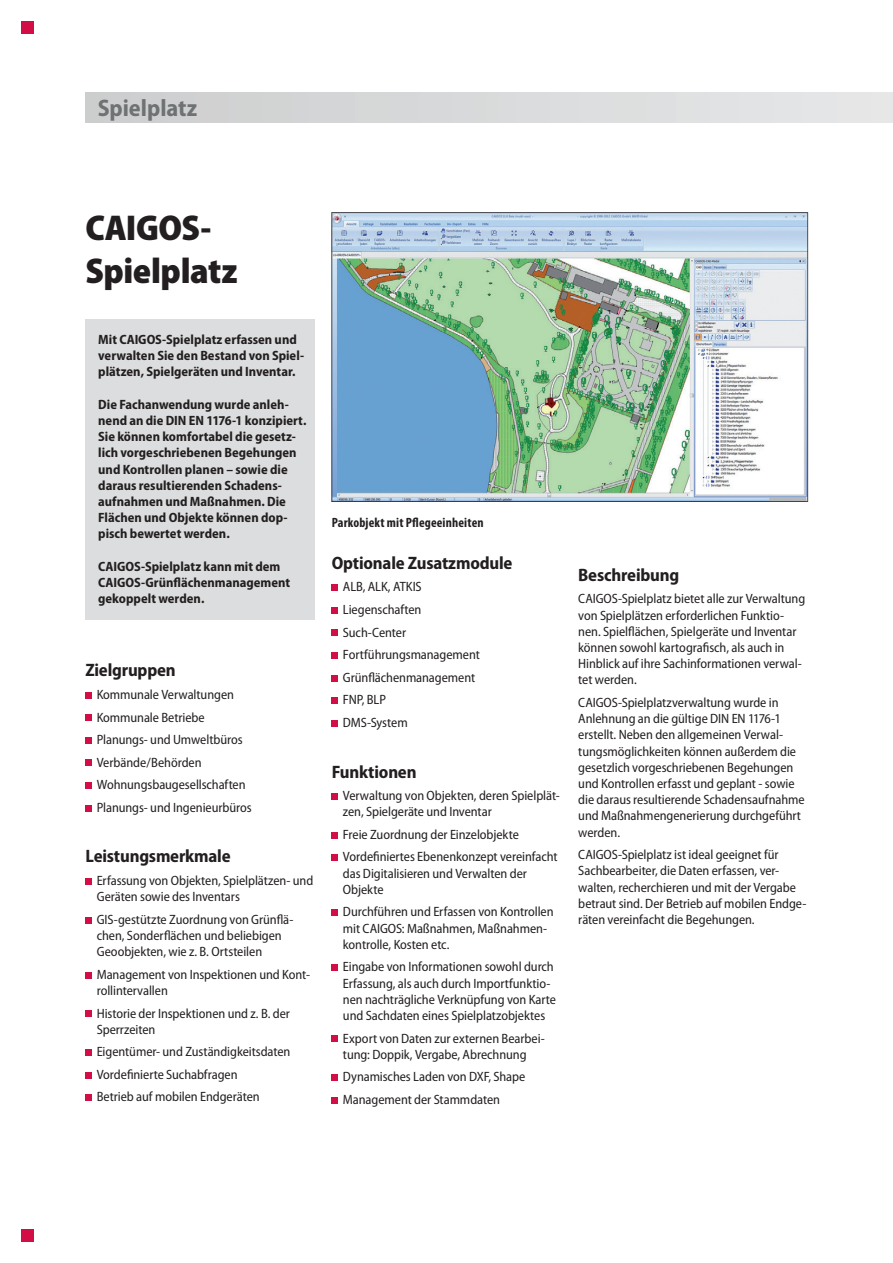
<style>
.page{position:relative;width:893px;height:1263px;background:#fff}
.page>*{position:absolute;margin:0;border:0;box-sizing:border-box;transform-origin:0 0}
.t1{font:900 semi-condensed 36px/43.2px "Myriad Pro";letter-spacing:-.01em;color:#231f20}
.t2{font:700 semi-condensed 24px "Myriad Pro";color:#6f7273}
.t3{font:700 semi-condensed 18px "Myriad Pro";letter-spacing:-.01em;color:#231f20}
.t4{font:semi-condensed 13.5px/16.2px "Myriad Pro";letter-spacing:-.005em;color:#231f20}
.t5{font:700 semi-condensed 13.5px/16.2px "Myriad Pro";color:#231f20}
.t6{font:700 condensed 13.5px "Myriad Pro";letter-spacing:.01em;color:#231f20}
</style>
<div class="page">
<div style="left:85px;top:319px;width:230px;height:301px;background:#dcddde"></div>
<div style="left:85px;top:92px;width:808px;height:30px;background:linear-gradient(to right,#cccdce,#e6e7e8)"></div>
<svg style="left:332px;top:585px;width:6px;height:6px"></svg>
<svg style="left:332px;top:607px;width:6px;height:6px"></svg>
<svg style="left:332px;top:630px;width:6px;height:6px"></svg>
<div style="left:332px;top:652px;width:6px;height:7px;background:#d20e46"></div>
<svg style="left:332px;top:675px;width:6px;height:6px"></svg>
<div style="left:332px;top:697px;width:6px;height:7px;background:#d20e46"></div>
<svg style="left:332px;top:720px;width:6px;height:6px"></svg>
<svg style="left:332px;top:793px;width:6px;height:6px"></svg>
<svg style="left:332px;top:832px;width:6px;height:6px"></svg>
<div style="left:332px;top:854px;width:6px;height:7px;background:#d20e46"></div>
<div style="left:332px;top:909px;width:6px;height:7px;background:#d20e46"></div>
<div style="left:332px;top:964px;width:6px;height:7px;background:#d20e46"></div>
<svg style="left:332px;top:1036px;width:6px;height:6px"></svg>
<div style="left:332px;top:1074px;width:6px;height:7px;background:#d20e46"></div>
<svg style="left:332px;top:1097px;width:6px;height:6px"></svg>
<img style="left:331px;top:212px;width:477px;height:290px">
<div style="left:21px;top:21px;width:13px;height:13px;background:#d20e46"></div>
<div style="left:21px;top:1229px;width:13px;height:13px;background:#d20e46"></div>
<div style="left:85px;top:692px;width:7px;height:6px;background:#d20e46"></div>
<div style="left:85px;top:715px;width:7px;height:6px;background:#d20e46"></div>
<div style="left:85px;top:737px;width:7px;height:6px;background:#d20e46"></div>
<div style="left:85px;top:760px;width:7px;height:6px;background:#d20e46"></div>
<div style="left:85px;top:782px;width:7px;height:7px;background:#d20e46"></div>
<div style="left:85px;top:805px;width:7px;height:6px;background:#d20e46"></div>
<div style="left:85px;top:878px;width:7px;height:6px;background:#d20e46"></div>
<div style="left:85px;top:917px;width:7px;height:6px;background:#d20e46"></div>
<div style="left:85px;top:972px;width:7px;height:6px;background:#d20e46"></div>
<div style="left:85px;top:1011px;width:7px;height:6px;background:#d20e46"></div>
<div style="left:85px;top:1049px;width:7px;height:7px;background:#d20e46"></div>
<div style="left:85px;top:1072px;width:7px;height:6px;background:#d20e46"></div>
<div style="left:85px;top:1094px;width:7px;height:7px;background:#d20e46"></div>
<h2 class="t2" style="left:98px;top:95px;width:101px">Spielplatz</h2>
<h1 class="t1" style="left:85px;top:206px;width:154px">CAIGOS-<br>Spielplatz</h1>
<p class="t5" style="left:98px;top:331px;width:207px">Mit CAIGOS-Spielplatz erfassen und verwalten Sie den Bestand von Spiel&shy;plätzen, Spielgeräten und Inventar.</p>
<p class="t5" style="left:98px;top:396px;width:210px">Die Fachanwendung wurde anleh&shy;nend an die DIN EN 1176-1 konzipiert.<br>Sie können komfortabel die gesetz&shy;lich vorgeschriebenen Begehungen und Kontrollen planen – sowie die daraus resultierenden Schadens&shy;aufnahmen und Maßnahmen. Die<br>Flächen und Objekte können dop&shy;pisch bewertet werden.</p>
<p class="t5" style="left:98px;top:558px;width:193px">CAIGOS-Spielplatz kann mit dem<br>CAIGOS-Grünflächenmanagement gekoppelt werden.</p>
<h3 class="t3" style="left:85px;top:660px;width:92px">Zielgruppen</h3>
<p class="t4" style="left:97px;top:683px;width:156px;line-height:22.6px">Kommunale Verwaltungen<br>Kommunale Betriebe<br>Planungs- und Umweltbüros<br>Verbände / Behörden<br>Wohnungsbaugesellschaften<br>Planungs- und Ingenieurbüros</p>
<h3 class="t3" style="left:85px;top:846px;width:147px">Leistungsmerkmale</h3>
<p class="t4" style="left:97px;top:873px;width:218px">Erfassung von Objekten, Spielplätzen- und<br>Geräten sowie des Inventars</p>
<p class="t4" style="left:97px;top:911px;width:198px">GIS-gestützte Zuordnung von Grünflä&shy;chen, Sonderflächen und beliebigen<br>Geoobjekten, wie z. B. Ortsteilen</p>
<p class="t4" style="left:97px;top:966px;width:215px">Management von Inspektionen und Kont&shy;rollintervallen</p>
<p class="t4" style="left:97px;top:1005px;width:195px">Historie der Inspektionen und z. B. der<br>Sperrzeiten</p>
<p class="t4" style="left:97px;top:1041px;width:195px;line-height:22.6px">Eigentümer- und Zuständigkeitsdaten<br>Vordefinierte Suchabfragen<br>Betrieb auf mobilen Endgeräten</p>
<p class="t6" style="left:332px;top:514px;width:153px">Parkobjekt mit Pflegeeinheiten</p>
<h3 class="t3" style="left:332px;top:553px;width:182px">Optionale Zusatzmodule</h3>
<p class="t4" style="left:343px;top:576px;width:138px;line-height:22.6px">ALB, ALK, ATKIS<br>Liegenschaften<br>Such-Center<br>Fortführungsmanagement<br>Grünflächenmanagement<br>FNP, BLP<br>DMS-System</p>
<h3 class="t3" style="left:332px;top:761px;width:86px">Funktionen</h3>
<p class="t4" style="left:343px;top:788px;width:218px">Verwaltung von Objekten, deren Spielplät&shy;zen, Spielgeräte und Inventar</p>
<p class="t4" style="left:343px;top:823px;width:216px;line-height:22.6px">Freie Zuordnung der Einzelobjekte<br>Vordefiniertes Ebenenkonzept vereinfacht</p>
<p class="t4" style="left:343px;top:865px;width:186px">das Digitalisieren und Verwalten der<br>Objekte</p>
<p class="t4" style="left:343px;top:904px;width:212px">Durchführen und Erfassen von Kontrollen mit CAIGOS: Maßnahmen, Maßnahmen&shy;kontrolle, Kosten etc.</p>
<p class="t4" style="left:343px;top:959px;width:215px">Eingabe von Informationen sowohl durch Erfassung, als auch durch Importfunktio&shy;nen nachträgliche Verknüpfung von Karte und Sachdaten eines Spielplatzobjektes</p>
<p class="t4" style="left:343px;top:1030px;width:203px">Export von Daten zur externen Bearbei&shy;tung: Doppik, Vergabe, Abrechnung</p>
<p class="t4" style="left:343px;top:1066px;width:184px;line-height:22.6px">Dynamisches Laden von DXF, Shape<br>Management der Stammdaten</p>
<h3 class="t3" style="left:578px;top:565px;width:102px">Beschreibung</h3>
<p class="t4" style="left:578px;top:591px;width:228px">CAIGOS-Spielplatz bietet alle zur Verwaltung von Spielplätzen erforderlichen Funktio&shy;nen. Spielflächen, Spielgeräte und Inventar können sowohl kartografisch, als auch in Hinblick auf ihre Sachinformationen verwal&shy;tet werden.</p>
<p class="t4" style="left:578px;top:695px;width:228px">CAIGOS-Spielplatzverwaltung wurde in Anlehnung an die gültige DIN EN 1176-1 erstellt. Neben den allgemeinen Verwal&shy;tungsmöglichkeiten können außerdem die gesetzlich vorgeschriebenen Begehungen und Kontrollen erfasst und geplant - sowie die daraus resultierende Schadensaufnahme und Maßnahmengenerierung durchgeführt werden.</p>
<p class="t4" style="left:578px;top:847px;width:230px">CAIGOS-Spielplatz ist ideal geeignet für Sachbearbeiter, die Daten erfassen, ver&shy;walten, recherchieren und mit der Vergabe betraut sind. Der Betrieb auf mobilen Endge&shy;räten vereinfacht die Begehungen.</p>
</div>
